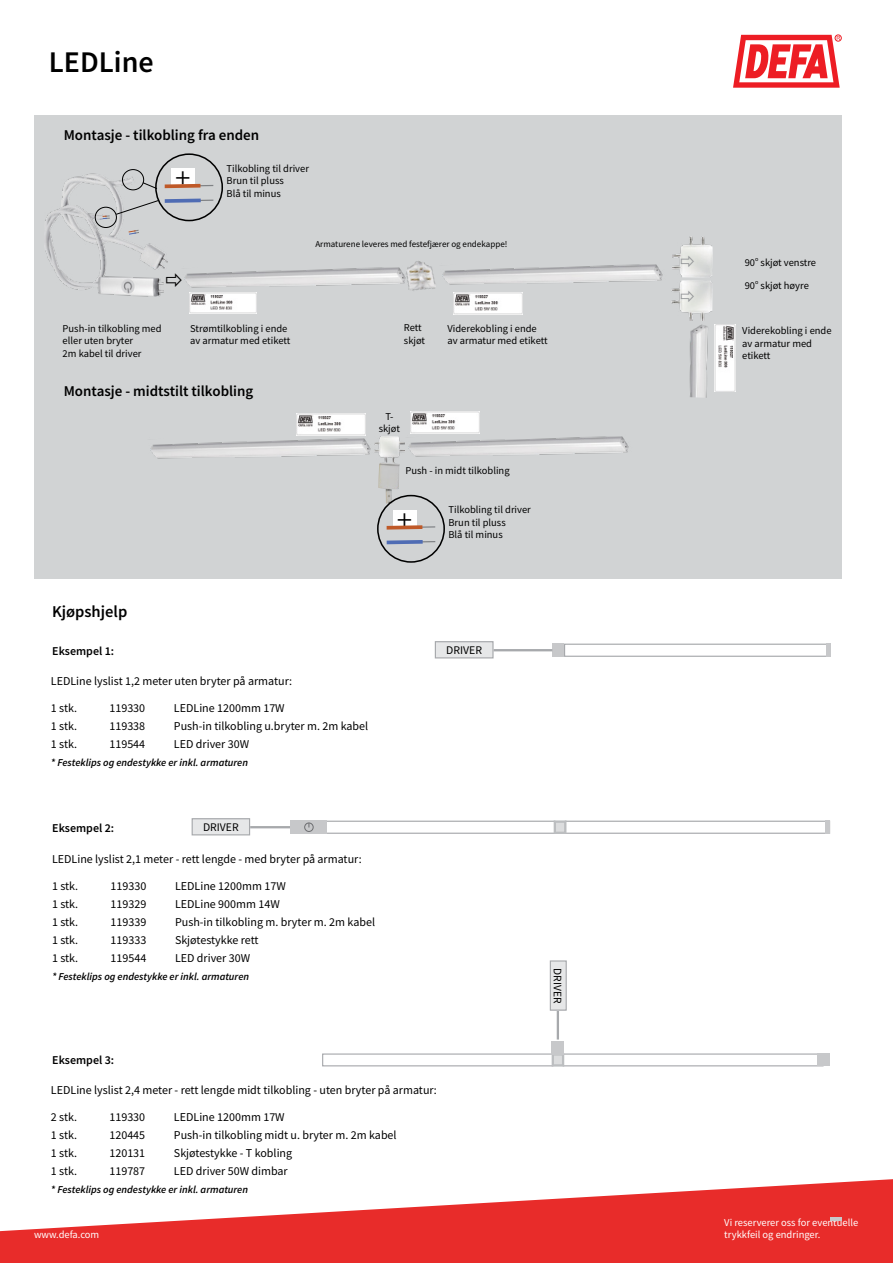
<style>
.page{position:relative;width:893px;height:1263px;background:#fff}
.page>*{position:absolute;margin:0;border:0;box-sizing:border-box;transform-origin:0 0}
.t1{font:600 30px "Source Sans Pro";color:#000}
.t2{font:700 24.75px "Times New Roman";color:#000}
.t3{font:600 16.5px "Source Sans Pro";color:#000}
.t4{font:600 15px "Source Sans Pro";color:#000}
.t5{font:12px "Source Sans Pro";color:#000}
.t6{font:600 12px "Source Sans Pro";color:#000}
.t7{font:11.7px "Source Sans Pro";color:#000}
.t8{font:11.4px "Source Sans Pro";color:#000}
.t9{font:10.5px/12.6px "Source Sans Pro";color:#000}
.t10{font:italic 600 10.5px "Source Sans Pro";color:#000}
.t11{font:10.5px "Source Sans Pro";color:#fff}
.t12{font:9px "Source Sans Pro";color:#000}
.t13{font:6.15px "Source Sans Pro";color:#000}
</style>
<div class="page">
<svg style="left:0;top:1179px;width:893px;height:84px;fill:#e82c2a"></svg>
<svg style="left:733px;top:35px;width:108px;height:53px"></svg>
<div style="left:34px;top:115px;width:808px;height:463px;background:#d1d3d4"></div>
<img style="left:378px;top:463px;width:22px;height:41px">
<img style="left:184px;top:267px;width:218px;height:29px">
<img style="left:62px;top:173px;width:106px;height:96px">
<img style="left:45px;top:206px;width:118px;height:90px">
<img style="left:402px;top:261px;width:34px;height:30px">
<img style="left:442px;top:264px;width:221px;height:29px">
<div style="left:122px;top:169px;width:22px;height:21px;border:1px solid #000;border-radius:50%"></div>
<div style="left:95px;top:207px;width:22px;height:21px;border:1px solid #000;border-radius:50%"></div>
<div style="left:155px;top:153px;width:68px;height:68px;border:2px solid #000;border-radius:50%"></div>
<svg style="left:142px;top:181px;width:16px;height:9px"></svg>
<div style="left:171px;top:169px;width:23px;height:18px;background:#fff"></div>
<svg style="left:99px;top:197px;width:114px;height:22px"></svg>
<svg style="left:165px;top:182px;width:48px;height:8px"></svg>
<img style="left:189px;top:293px;width:67px;height:21px">
<img style="left:454px;top:293px;width:69px;height:22px">
<img style="left:672px;top:281px;width:41px;height:36px">
<img style="left:672px;top:237px;width:40px;height:40px">
<img style="left:689px;top:317px;width:30px;height:81px">
<img style="left:714px;top:325px;width:22px;height:67px">
<div style="left:564px;top:644px;width:266px;height:13px;border:1px solid #a7a9ac"></div>
<hr style="left:826px;top:644px;width:4px;height:13px;background:#c7c8ca">
<div style="left:552px;top:644px;width:12px;height:13px;background:#c7c8ca"></div>
<hr style="left:494px;top:649px;width:58px;height:2px;background:#a7a9ac">
<div style="left:435px;top:642px;width:58px;height:16px;background:#e6e7e8"></div>
<div style="left:435px;top:641px;width:59px;height:17px;border:1px solid #a7a9ac"></div>
<hr style="left:250px;top:826px;width:59px;height:2px;background:#a7a9ac">
<div style="left:320px;top:821px;width:235px;height:13px;border:1px solid #a7a9ac"></div>
<div style="left:290px;top:821px;width:37px;height:13px;background:#c7c8ca"></div>
<div style="left:192px;top:819px;width:58px;height:16px;background:#e6e7e8"></div>
<div style="left:192px;top:818px;width:58px;height:17px;border:1px solid #a7a9ac"></div>
<div style="left:565px;top:821px;width:265px;height:13px;border:1px solid #a7a9ac"></div>
<hr style="left:826px;top:821px;width:4px;height:13px;background:#c7c8ca">
<div style="left:554px;top:820px;width:12px;height:14px;background:#dcddde;border:2px solid #bcbec0"></div>
<svg style="left:831px;top:1217px;width:11px;height:3px"></svg>
<div style="left:304px;top:823px;width:9px;height:9px;border:1px solid #6d6e71;border-radius:50%"></div>
<img style="left:150px;top:438px;width:221px;height:21px">
<img style="left:408px;top:433px;width:221px;height:24px">
<img style="left:374px;top:437px;width:30px;height:26px">
<div style="left:377px;top:495px;width:68px;height:68px;border:2px solid #000;border-radius:50%"></div>
<div style="left:393px;top:510px;width:23px;height:18px;background:#fff"></div>
<svg style="left:387px;top:540px;width:48px;height:5px"></svg>
<svg style="left:387px;top:523px;width:48px;height:7px"></svg>
<img style="left:296px;top:414px;width:69px;height:21px">
<img style="left:410px;top:412px;width:69px;height:22px">
<div style="left:322px;top:1053px;width:231px;height:13px;border:1px solid #a7a9ac"></div>
<div style="left:563px;top:1053px;width:260px;height:13px;border:1px solid #a7a9ac"></div>
<div style="left:817px;top:1053px;width:13px;height:13px;background:#c7c8ca"></div>
<div style="left:552px;top:1053px;width:12px;height:13px;background:#dcddde;border:2px solid #bcbec0"></div>
<hr style="left:557px;top:994px;width:2px;height:45px;background:#a7a9ac">
<div style="left:551px;top:1040px;width:13px;height:14px;background:#c7c8ca"></div>
<div style="left:550px;top:961px;width:16px;height:49px;background:#e6e7e8"></div>
<div style="left:550px;top:960px;width:17px;height:51px;border:1px solid #a7a9ac"></div>
<svg style="left:681px;top:255px;width:13px;height:12px"></svg>
<svg style="left:681px;top:290px;width:13px;height:12px"></svg>
<h1 class="t1" style="left:49px;top:43px;width:106px">LEDLine</h1>
<p class="t4" style="left:64px;top:125px;width:197px">Montasje - tilkobling fra enden</p>
<h2 class="t2" style="left:176px;top:160px;width:16px">+</h2>
<p class="t9" style="left:227px;top:162px;width:84px">Tilkobling til driver<br>Brun til pluss<br>Blå til minus</p>
<p class="t12" style="left:315px;top:238px;width:193px">Armaturene leveres med festefjærer og endekappe!</p>
<p class="t9" style="left:63px;top:322px;width:100px">Push-in tilkobling med eller uten bryter<br>2m kabel til driver</p>
<p class="t9" style="left:190px;top:322px;width:102px">Strømtilkobling i ende av armatur med etikett</p>
<p class="t9" style="left:447px;top:322px;width:102px">Viderekobling i ende av armatur med etikett</p>
<p class="t9" style="left:404px;top:321px;width:23px">Rett skjøt</p>
<p class="t4" style="left:64px;top:381px;width:191px">Montasje - midtstilt tilkobling</p>
<p class="t9" style="left:379px;top:410px;width:23px;text-align:center">T&shy;skjøt</p>
<p class="t9" style="left:406px;top:464px;width:106px">Push - in midt tilkobling</p>
<h2 class="t2" style="left:398px;top:502px;width:16px">+</h2>
<p class="t9" style="left:448px;top:503px;width:84px">Tilkobling til driver<br>Brun til pluss<br>Blå til minus</p>
<h3 class="t3" style="left:52px;top:601px;width:77px">Kjøpshjelp</h3>
<p class="t6" style="left:52px;top:643px;width:64px">Eksempel 1:</p>
<p class="t5" style="left:51px;top:673px;width:243px">LEDLine lyslist 1,2 meter uten bryter på armatur:</p>
<p class="t5" style="left:51px;top:700px;width:28px">1 stk.</p>
<p class="t5" style="left:109px;top:700px;width:37px">119330</p>
<p class="t5" style="left:174px;top:700px;width:112px">LEDLine 1200mm 17W</p>
<p class="t5" style="left:51px;top:718px;width:28px">1 stk.</p>
<p class="t5" style="left:109px;top:718px;width:37px">119338</p>
<p class="t5" style="left:174px;top:718px;width:196px">Push-in tilkobling u.bryter m. 2m kabel</p>
<p class="t5" style="left:51px;top:736px;width:28px">1 stk.</p>
<p class="t5" style="left:109px;top:736px;width:37px">119544</p>
<p class="t5" style="left:174px;top:736px;width:77px">LED driver 30W</p>
<p class="t10" style="left:51px;top:756px;width:199px">* Festeklips og endestykke er inkl. armaturen</p>
<p class="t6" style="left:52px;top:820px;width:64px">Eksempel 2:</p>
<p class="t7" style="left:203px;top:820px;width:37px">DRIVER</p>
<p class="t5" style="left:52px;top:851px;width:311px">LEDLine lyslist 2,1 meter - rett lengde - med bryter på armatur:</p>
<p class="t5" style="left:52px;top:878px;width:28px">1 stk.</p>
<p class="t5" style="left:111px;top:878px;width:37px">119330</p>
<p class="t5" style="left:175px;top:878px;width:112px">LEDLine 1200mm 17W</p>
<p class="t5" style="left:52px;top:896px;width:28px">1 stk.</p>
<p class="t5" style="left:111px;top:896px;width:37px">119329</p>
<p class="t5" style="left:175px;top:896px;width:106px">LEDLine 900mm 14W</p>
<p class="t5" style="left:52px;top:914px;width:28px">1 stk.</p>
<p class="t5" style="left:111px;top:914px;width:37px">119339</p>
<p class="t5" style="left:175px;top:914px;width:202px">Push-in tilkobling m. bryter m. 2m kabel</p>
<p class="t5" style="left:52px;top:932px;width:28px">1 stk.</p>
<p class="t5" style="left:111px;top:932px;width:37px">119333</p>
<p class="t5" style="left:175px;top:932px;width:85px">Skjøtestykke rett</p>
<p class="t5" style="left:52px;top:950px;width:28px">1 stk.</p>
<p class="t5" style="left:111px;top:950px;width:37px">119544</p>
<p class="t5" style="left:175px;top:950px;width:77px">LED driver 30W</p>
<p class="t10" style="left:52px;top:969px;width:199px">* Festeklips og endestykke er inkl. armaturen</p>
<p class="t7" style="left:446px;top:643px;width:37px">DRIVER</p>
<p class="t6" style="left:52px;top:1052px;width:64px">Eksempel 3:</p>
<p class="t5" style="left:51px;top:1083px;width:387px">LEDLine lyslist 2,4 meter - rett lengde midt tilkobling - uten bryter på armatur:</p>
<p class="t5" style="left:51px;top:1110px;width:28px">2 stk.</p>
<p class="t5" style="left:109px;top:1110px;width:37px">119330</p>
<p class="t5" style="left:174px;top:1110px;width:112px">LEDLine 1200mm 17W</p>
<p class="t5" style="left:51px;top:1128px;width:28px">1 stk.</p>
<p class="t5" style="left:109px;top:1128px;width:37px">120445</p>
<p class="t5" style="left:174px;top:1128px;width:224px">Push-in tilkobling midt u. bryter m. 2m kabel</p>
<p class="t5" style="left:51px;top:1146px;width:28px">1 stk.</p>
<p class="t5" style="left:109px;top:1146px;width:37px">120131</p>
<p class="t5" style="left:174px;top:1146px;width:120px">Skjøtestykke - T kobling</p>
<p class="t5" style="left:51px;top:1164px;width:28px">1 stk.</p>
<p class="t5" style="left:109px;top:1164px;width:37px">119787</p>
<p class="t5" style="left:174px;top:1164px;width:115px">LED driver 50W dimbar</p>
<p class="t10" style="left:51px;top:1183px;width:199px">* Festeklips og endestykke er inkl. armaturen</p>
<p class="t8" style="left:565px;top:968px;width:37px;rotate:90deg">DRIVER</p>
<p class="t9" style="left:745px;top:256px;width:12px">90</p>
<p class="t13" style="left:755px;top:255px;width:5px">o</p>
<p class="t9" style="left:761px;top:256px;width:57px">skjøt venstre</p>
<p class="t9" style="left:745px;top:279px;width:12px">90</p>
<p class="t13" style="left:755px;top:278px;width:5px">o</p>
<p class="t9" style="left:761px;top:279px;width:50px">skjøt høyre</p>
<p class="t9" style="left:742px;top:324px;width:91px">Viderekobling i ende av armatur med etikett</p>
<p class="t11" style="left:724px;top:1215px;width:135px">Vi reserverer oss for eventuelle</p>
<p class="t11" style="left:34px;top:1228px;width:67px">www.defa.com</p>
<p class="t11" style="left:724px;top:1228px;width:98px">trykkfeil og endringer.</p>
</div>
